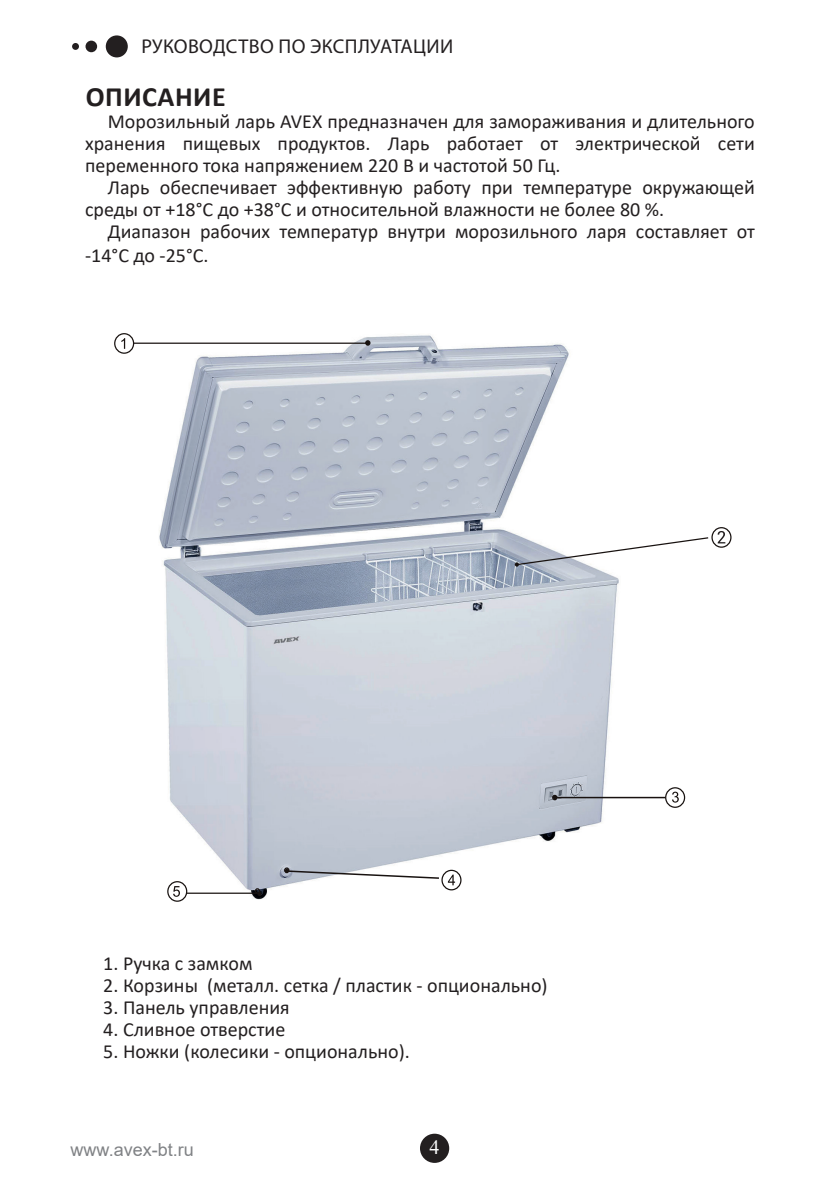
<style>
.page{position:relative;width:840px;height:1191px;background:#fff}
.page>*{position:absolute;margin:0;border:0;box-sizing:border-box;transform-origin:0 0}
.t1{font:700 28px "Calibri";letter-spacing:.02em;color:#231f20}
.t2{font:20px/22px "Calibri";color:#231f20}
.t3{font:20px "Myriad Pro";letter-spacing:.02em;color:#231f20}
.t4{font:20px "Times New Roman";color:#fff}
.t5{font:18px "Arial";color:#808285}
</style>
<div class="page">
<div style="left:420px;top:1133px;width:29px;height:29px;background:#231f20;border-radius:50%"></div>
<div style="left:106px;top:35px;width:22px;height:22px;background:#231f20;border-radius:50%"></div>
<div style="left:85px;top:41px;width:12px;height:11px;background:#231f20;border-radius:50%"></div>
<div style="left:72px;top:43px;width:7px;height:7px;background:#231f20;border-radius:50%"></div>
<img style="left:159px;top:335px;width:460px;height:564px">
<svg style="left:114px;top:333px;width:257px;height:21px"></svg>
<svg style="left:514px;top:536px;width:195px;height:30px"></svg>
<svg style="left:447px;top:874px;width:8px;height:11px"></svg>
<svg style="left:166px;top:880px;width:95px;height:22px"></svg>
<div style="left:711px;top:527px;width:20px;height:21px;border:1px solid #181210;border-radius:50%"></div>
<svg style="left:551px;top:786px;width:134px;height:22px"></svg>
<div style="left:441px;top:869px;width:20px;height:21px;border:1px solid #181210;border-radius:50%"></div>
<svg style="left:284px;top:867px;width:156px;height:12px"></svg>
<hr style="left:554px;top:797px;width:111px;height:1px;background:#181210">
<svg style="left:717px;top:531px;width:8px;height:12px"></svg>
<p class="t3" style="left:141px;top:34px;width:313px">РУКОВОДСТВО ПО ЭКСПЛУАТАЦИИ</p>
<h1 class="t1" style="left:86px;top:77px;width:141px">ОПИСАНИЕ</h1>
<p class="t2" style="left:85px;top:110px;width:670px;text-align:justify;text-indent:23px">Морозильный ларь AVEX предназначен для замораживания и длительного хранения пищевых продуктов. Ларь работает от электрической сети переменного тока напряжением 220 В и частотой 50 Гц.</p>
<p class="t2" style="left:85px;top:176px;width:670px;text-indent:23px">Ларь обеспечивает эффективную работу при температуре окружающей среды от +18°С до +38°С и относительной влажности не более 80 %.</p>
<p class="t2" style="left:85px;top:219px;width:670px;line-height:24px;text-indent:23px">Диапазон рабочих температур внутри морозильного ларя составляет от -14°С до -25°С.</p>
<p class="t2" style="left:103px;top:952px;width:151px">1. Ручка с замком</p>
<p class="t2" style="left:103px;top:974px;width:445px">2. Корзины (металл. сетка / пластик - опционально)</p>
<p class="t2" style="left:103px;top:996px;width:188px">3. Панель управления</p>
<p class="t2" style="left:103px;top:1018px;width:183px">4. Сливное отверстие</p>
<p class="t2" style="left:103px;top:1040px;width:308px">5. Ножки (колесики - опционально).</p>
<p class="t5" style="left:71px;top:1137px;width:125px">www.avex-bt.ru</p>
<p class="t4" style="left:429px;top:1133px;width:11px">4</p>
</div>
